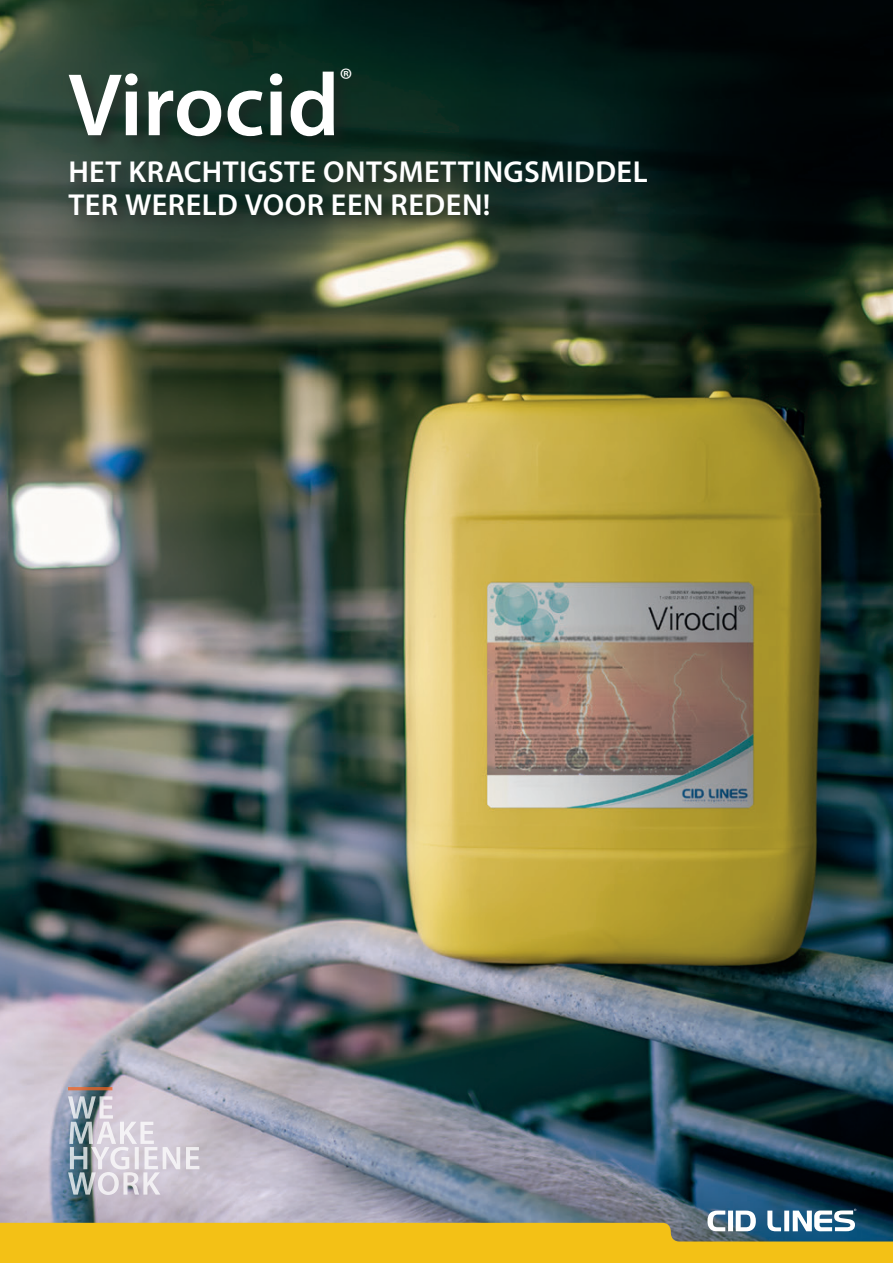
<style>
.page{position:relative;width:893px;height:1263px;background:#fff}
.page>*{position:absolute;margin:0;border:0;box-sizing:border-box;transform-origin:0 0}
.t1{font:600 89.55px "Myriad Pro";color:#fff}
.t2{font:31.5px "Myriad Pro";color:#fff}
.t3{font:600 30.45px/33px "Myriad Pro";letter-spacing:.015em;color:#fff}
</style>
<div class="page">
<img style="left:0;top:0;width:893px;height:1209px">
<svg style="left:0;top:1209px;width:893px;height:54px;background:#c9ae44"></svg>
<svg style="left:68px;top:1096px;width:131px;height:99px;background:#c5c3cd"></svg>
<hr style="left:68px;top:1087px;width:44px;height:3px;background:#f36421">
<div style="left:66px;top:66px;width:599px;height:167px;background:#231f20;opacity:.5"></div>
<h1 class="t1" style="left:68px;top:48px;width:273px">Virocid</h1>
<p class="t2" style="left:340px;top:62px;width:15px">®</p>
<p class="t3" style="left:68px;top:154px;width:581px">HET KRACHTIGSTE ONTSMETTINGSMIDDEL<br>TER WERELD VOOR EEN REDEN!</p>
</div>
